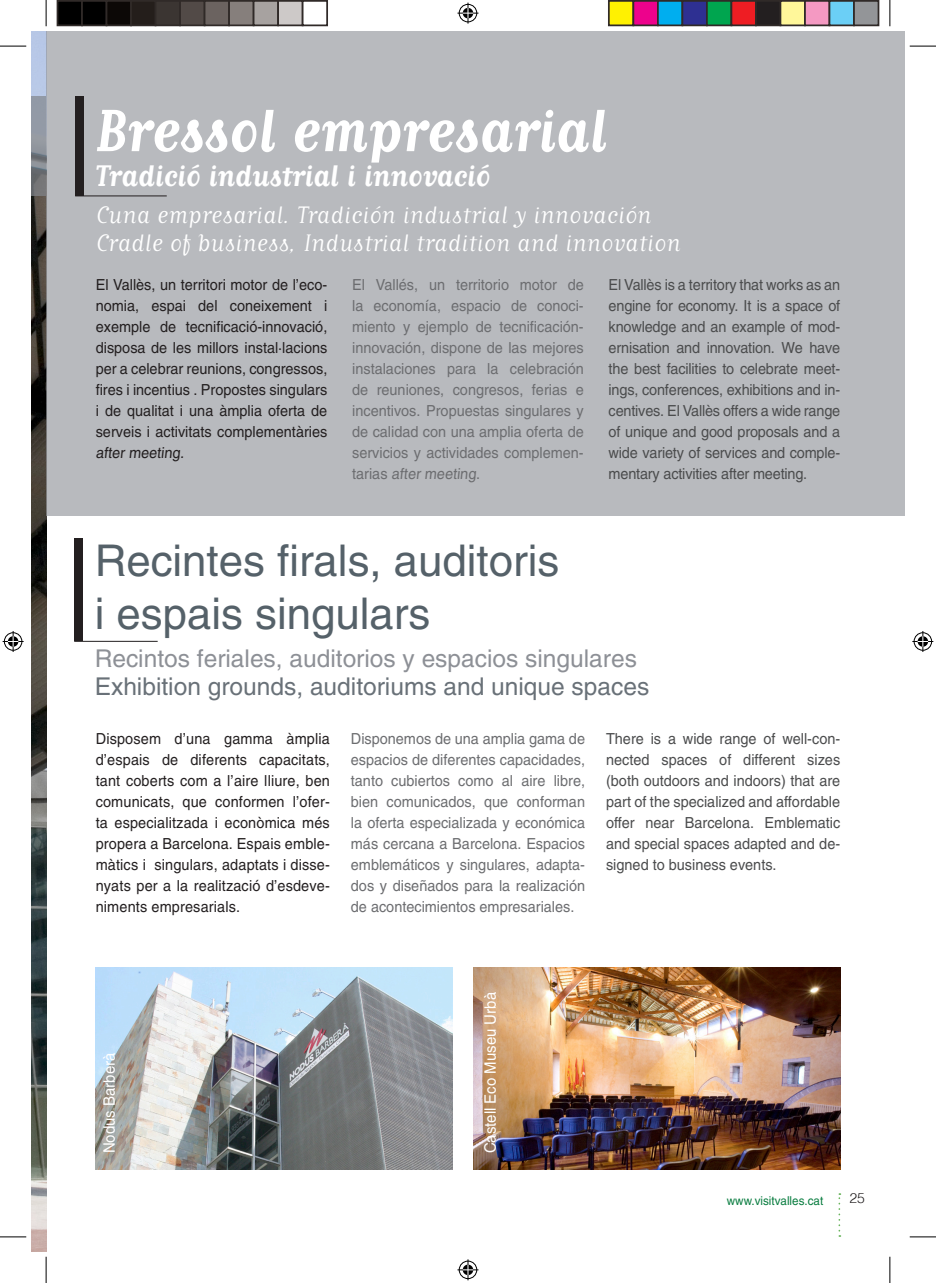
<style>
.page{position:relative;width:936px;height:1283px;background:#fff}
.page>*{position:absolute;margin:0;border:0;box-sizing:border-box;transform-origin:0 0}
.t1{font:700 70px "Matrix Script";color:#fff;scale:.94 1}
.t2{font:43.75px/52.5px "Helvetica";color:#556169}
.t3{font:700 35px "Matrix Script";color:#fff;scale:.94 1}
.t4{font:28px/28px "Matrix Script";color:#fff}
.t5{font:24.5px "Helvetica";color:#8d9096}
.t6{font:24.5px "Helvetica";color:#697178}
.t7{font:15.75px "Helvetica";color:#fff;scale:.95 1}
.t8{font:15.22px/21px "Helvetica";color:#6c6d70;text-align:justify;scale:.95 1}
.t9{font:15.22px/21px "Helvetica";letter-spacing:.005em;color:#231f20;text-align:justify;scale:.95 1}
.t10{font:15.22px/21px "Helvetica";letter-spacing:-.005em;color:#4b4c4d;text-align:justify;scale:.95 1}
.t11{font:300 14px "Helvetica";color:#231f20}
.t12{font:12.25px "Helvetica";color:#087c3f;scale:.95 1}
</style>
<div class="page">
<svg style="left:838px;top:1193px;width:2px;height:44px"></svg>
<img style="left:31px;top:31px;width:15px;height:1221px">
<div style="left:46px;top:31px;width:858px;height:485px;background:#b8babe"></div>
<div style="left:75px;top:96px;width:8px;height:100px;background:#231f20"></div>
<hr style="left:75px;top:196px;width:92px;height:1px;background:#231f20">
<div style="left:74px;top:539px;width:8px;height:102px;background:#231f20"></div>
<hr style="left:74px;top:641px;width:84px;height:1px;background:#231f20">
<img style="left:96px;top:968px;width:356px;height:202px">
<img style="left:473px;top:968px;width:367px;height:202px">
<svg style="left:31px;top:96px;width:15px;height:100px"></svg>
<svg style="left:0;top:46px;width:26px;height:1px"></svg>
<svg style="left:909px;top:46px;width:26px;height:1px"></svg>
<svg style="left:0;top:1236px;width:26px;height:1px"></svg>
<svg style="left:909px;top:1236px;width:26px;height:1px"></svg>
<svg style="left:46px;top:0;width:1px;height:26px"></svg>
<svg style="left:46px;top:1256px;width:1px;height:27px"></svg>
<svg style="left:889px;top:0;width:1px;height:26px"></svg>
<svg style="left:889px;top:1256px;width:1px;height:27px"></svg>
<svg style="left:457px;top:3px;width:21px;height:21px"></svg>
<svg style="left:457px;top:1259px;width:21px;height:21px"></svg>
<svg style="left:3px;top:631px;width:21px;height:21px"></svg>
<svg style="left:912px;top:631px;width:21px;height:21px"></svg>
<div style="left:57px;top:1px;width:25px;height:24px;background:#000"></div>
<div style="left:57px;top:0;width:26px;height:26px;border:2px solid #302a28"></div>
<div style="left:82px;top:1px;width:24px;height:24px;background:#000"></div>
<div style="left:81px;top:0;width:26px;height:26px;border:2px solid #302a28"></div>
<div style="left:106px;top:1px;width:25px;height:24px;background:#0c0806"></div>
<div style="left:106px;top:0;width:26px;height:26px;border:2px solid #302a28"></div>
<div style="left:131px;top:1px;width:24px;height:24px;background:#241e1b"></div>
<div style="left:130px;top:0;width:26px;height:26px;border:2px solid #302a28"></div>
<div style="left:155px;top:1px;width:25px;height:24px;background:#3b3532"></div>
<div style="left:155px;top:0;width:26px;height:26px;border:2px solid #302a28"></div>
<div style="left:180px;top:1px;width:24px;height:24px;background:#524a47"></div>
<div style="left:179px;top:0;width:26px;height:26px;border:2px solid #302a28"></div>
<div style="left:204px;top:1px;width:25px;height:24px;background:#6b6360"></div>
<div style="left:204px;top:0;width:26px;height:26px;border:2px solid #302a28"></div>
<div style="left:229px;top:1px;width:24px;height:24px;background:#867f7c"></div>
<div style="left:228px;top:0;width:26px;height:26px;border:2px solid #302a28"></div>
<div style="left:253px;top:1px;width:25px;height:24px;background:#a7a2a0"></div>
<div style="left:253px;top:0;width:26px;height:26px;border:2px solid #302a28"></div>
<div style="left:278px;top:1px;width:24px;height:24px;background:#cdc9c8"></div>
<div style="left:277px;top:0;width:26px;height:26px;border:2px solid #302a28"></div>
<div style="left:302px;top:0;width:26px;height:26px;border:2px solid #302a28"></div>
<div style="left:609px;top:1px;width:24px;height:24px;background:#fff101"></div>
<div style="left:608px;top:0;width:26px;height:26px;border:2px solid #302a28"></div>
<div style="left:633px;top:1px;width:25px;height:24px;background:#ed028c"></div>
<div style="left:632px;top:0;width:26px;height:26px;border:2px solid #302a28"></div>
<div style="left:658px;top:1px;width:24px;height:24px;background:#00aeef"></div>
<div style="left:657px;top:0;width:26px;height:26px;border:2px solid #302a28"></div>
<div style="left:682px;top:1px;width:25px;height:24px;background:#2e3092"></div>
<div style="left:681px;top:0;width:26px;height:26px;border:2px solid #302a28"></div>
<div style="left:707px;top:1px;width:24px;height:24px;background:#00a54f"></div>
<div style="left:706px;top:0;width:26px;height:26px;border:2px solid #302a28"></div>
<div style="left:731px;top:1px;width:25px;height:24px;background:#ee1d23"></div>
<div style="left:730px;top:0;width:26px;height:26px;border:2px solid #302a28"></div>
<div style="left:756px;top:1px;width:24px;height:24px;background:#231f20"></div>
<div style="left:755px;top:0;width:26px;height:26px;border:2px solid #302a28"></div>
<div style="left:780px;top:1px;width:25px;height:24px;background:#fff79a"></div>
<div style="left:779px;top:0;width:26px;height:26px;border:2px solid #302a28"></div>
<div style="left:805px;top:1px;width:24px;height:24px;background:#f499c2"></div>
<div style="left:804px;top:0;width:26px;height:26px;border:2px solid #302a28"></div>
<div style="left:829px;top:1px;width:25px;height:24px;background:#6bcff6"></div>
<div style="left:828px;top:0;width:26px;height:26px;border:2px solid #302a28"></div>
<div style="left:854px;top:1px;width:24px;height:24px;background:#939598"></div>
<div style="left:853px;top:0;width:26px;height:26px;border:2px solid #302a28"></div>
<h1 class="t1" style="left:96px;top:96px;width:545px">Bressol empresarial</h1>
<h3 class="t3" style="left:96px;top:158px;width:421px">Tradició industrial i innovació</h3>
<h3 class="t4" style="left:96px;top:200px;width:586px">Cuna empresarial. Tradición industrial y innovación<br>Cradle of business, Industrial tradition and innovation</h3>
<p class="t9" style="left:96px;top:274px;width:245px">El Vallès, un territori motor de l’eco&shy;nomia, espai del coneixement i exemple de tecnificació-innovació, disposa de les millors instal·lacions per a celebrar reunions, congressos, fires i incentius . Propostes singulars i de qualitat i una àmplia oferta de serveis i activitats complementàries after meeting.</p>
<p class="t8" style="left:352px;top:274px;width:245px">El Vallés, un territorio motor de la economía, espacio de conoci&shy;miento y ejemplo de tecnificación&shy;innovación, dispone de las mejores instalaciones para la celebración de reuniones, congresos, ferias e incentivos. Propuestas singulares y de calidad con una amplia oferta de servicios y actividades complemen&shy;tarias after meeting.</p>
<p class="t10" style="left:608px;top:274px;width:245px">El Vallès is a territory that works as an engine for economy. It is a space of knowledge and an example of mod&shy;ernisation and innovation. We have the best facilities to celebrate meet&shy;ings, conferences, exhibitions and in&shy;centives. El Vallès offers a wide range of unique and good proposals and a wide variety of services and comple&shy;mentary activities after meeting.</p>
<h2 class="t2" style="left:95px;top:535px;width:466px">Recintes firals, auditoris i espais singulars</h2>
<h3 class="t5" style="left:95px;top:644px;width:543px">Recintos feriales, auditorios y espacios singulares</h3>
<h3 class="t6" style="left:95px;top:672px;width:556px">Exhibition grounds, auditoriums and unique spaces</h3>
<p class="t9" style="left:96px;top:728px;width:248px">Disposem d’una gamma àmplia d’espais de diferents capacitats, tant coberts com a l’aire lliure, ben comunicats, que conformen l’ofer&shy;ta especialitzada i econòmica més propera a Barcelona. Espais emble&shy;màtics i singulars, adaptats i disse&shy;nyats per a la realització d’esdeve&shy;niments empresarials.</p>
<p class="t8" style="left:351px;top:728px;width:248px">Disponemos de una amplia gama de espacios de diferentes capacidades, tanto cubiertos como al aire libre, bien comunicados, que conforman la oferta especializada y económica más cercana a Barcelona. Espacios emblemáticos y singulares, adapta&shy;dos y diseñados para la realización de acontecimientos empresariales.</p>
<p class="t10" style="left:606px;top:728px;width:248px">There is a wide range of well-con&shy;nected spaces of different sizes (both outdoors and indoors) that are part of the specialized and affordable offer near Barcelona. Emblematic and special spaces adapted and de&shy;signed to business events.</p>
<p class="t7" style="left:100px;top:1153px;width:107px;rotate:-90deg">Nodus Barberà</p>
<p class="t7" style="left:481px;top:1153px;width:171px;rotate:-90deg">Castell Eco Museu Urbà</p>
<p class="t12" style="left:726px;top:1194px;width:103px">www.visitvalles.cat</p>
<p class="t11" style="left:849px;top:1186px;width:17px">25</p>
</div>
